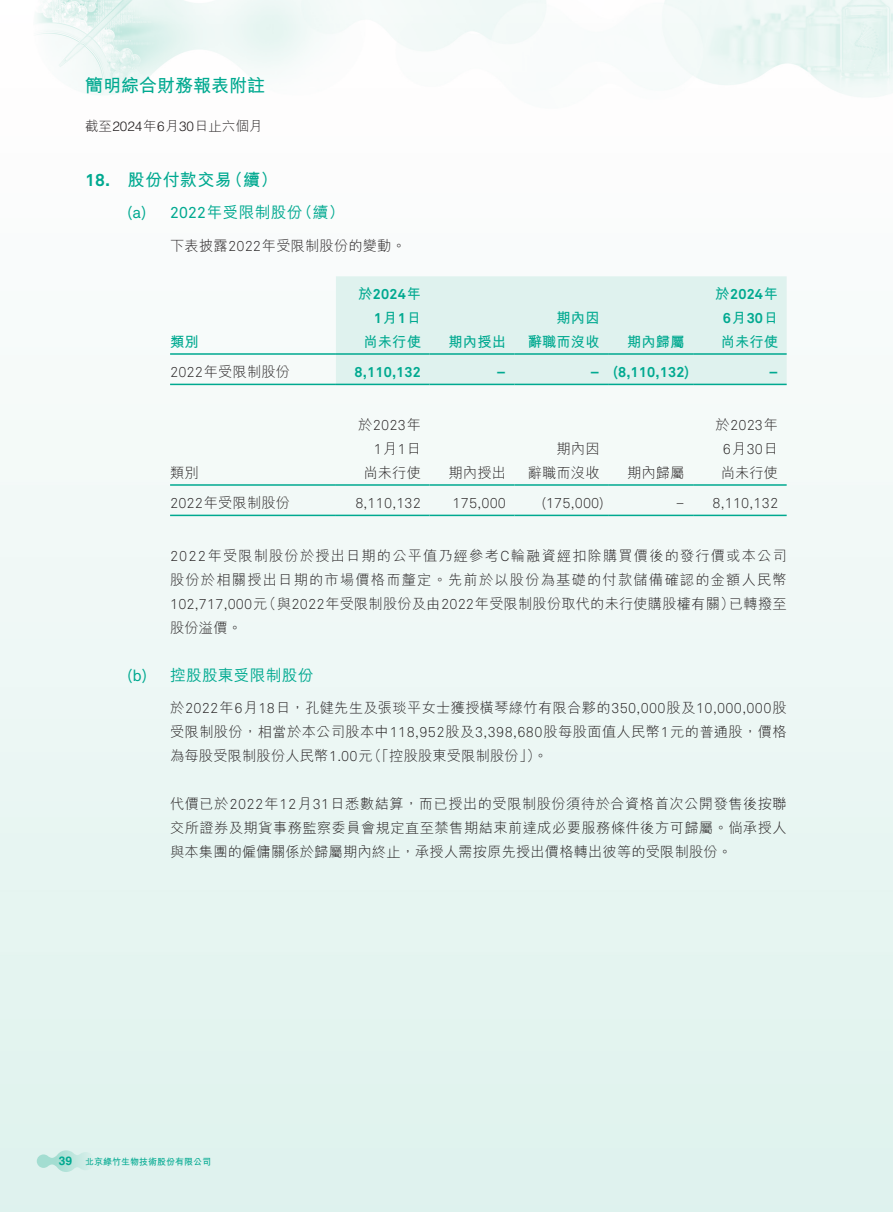
<style>
.page{position:relative;width:893px;height:1212px;background:#fff}
.page>*{position:absolute;margin:0;border:0;box-sizing:border-box;transform-origin:0 0}
.t1{font:700 18px "M Hei HK";color:#00a990}
.t2{font:700 17.25px "M Hei HK";letter-spacing:.01em;color:#00a990}
.t3{font:700 17.25px "Akkurat Pro";color:#00a990}
.t4{font:500 15.75px "M Hei HK";letter-spacing:.015em;color:#00a990}
.t5{font:15.75px "Akkurat Pro";color:#00a990}
.t6{font:300 14.25px/24px "M Hei HK";letter-spacing:.02em;color:#231f20;text-align:justify}
.t7{font:300 14.25px/24px "M Hei HK";letter-spacing:.08em;color:#231f20;text-align:right}
.t8{font:14.25px/24px "Akkurat Light Pro";letter-spacing:.01em;color:#231f20;text-align:right}
.t9{font:700 14.25px/24px "Akkurat Pro";letter-spacing:.01em;color:#00a990;text-align:right}
.t10{font:700 14.25px "M Hei HK";letter-spacing:.01em;color:#00a990}
.t11{font:300 13.5px "M Hei HK";color:#231f20}
.t12{font:700 12px "Helvetica LT Std";color:#00a990}
.t13{font:700 9px "M Hei HK";color:#00a990}
.s1{font-family:"Helvetica LT Std"}
.s2{font-family:"Akkurat Pro";font-weight:400}
.s3{font-family:"Akkurat Light Pro";font-weight:400}
.s4{font-family:"M Hei HK"}
.s5{font-family:"M Hei HK";font-weight:300}
</style>
<div class="page">
<svg style="left:37px;top:1150px;width:58px;height:22px"></svg>
<div style="left:336px;top:276px;width:451px;height:108px;background:#dff2ee"></div>
<hr style="left:170px;top:353px;width:166px;height:2px;background:#00a990">
<hr style="left:336px;top:353px;width:93px;height:2px;background:#00a990">
<hr style="left:429px;top:353px;width:85px;height:2px;background:#00a990">
<hr style="left:514px;top:353px;width:94px;height:2px;background:#00a990">
<hr style="left:608px;top:353px;width:85px;height:2px;background:#00a990">
<hr style="left:693px;top:353px;width:94px;height:2px;background:#00a990">
<hr style="left:170px;top:384px;width:166px;height:1px;background:#00a990">
<hr style="left:336px;top:384px;width:93px;height:1px;background:#00a990">
<hr style="left:429px;top:384px;width:85px;height:1px;background:#00a990">
<hr style="left:514px;top:384px;width:94px;height:1px;background:#00a990">
<hr style="left:608px;top:384px;width:85px;height:1px;background:#00a990">
<hr style="left:693px;top:384px;width:94px;height:1px;background:#00a990">
<hr style="left:170px;top:484px;width:166px;height:2px;background:#00a990">
<hr style="left:336px;top:484px;width:93px;height:2px;background:#00a990">
<hr style="left:429px;top:484px;width:85px;height:2px;background:#00a990">
<hr style="left:514px;top:484px;width:94px;height:2px;background:#00a990">
<hr style="left:608px;top:484px;width:85px;height:2px;background:#00a990">
<hr style="left:693px;top:484px;width:94px;height:2px;background:#00a990">
<hr style="left:170px;top:515px;width:166px;height:1px;background:#00a990">
<hr style="left:336px;top:515px;width:93px;height:1px;background:#00a990">
<hr style="left:429px;top:515px;width:85px;height:1px;background:#00a990">
<hr style="left:514px;top:515px;width:94px;height:1px;background:#00a990">
<hr style="left:608px;top:515px;width:85px;height:1px;background:#00a990">
<hr style="left:693px;top:515px;width:94px;height:1px;background:#00a990">
<p class="t1" style="left:85px;top:72px;width:181px">簡明綜合財務報表附註</p>
<p class="t11" style="left:85px;top:119px;width:179px">截至<span class="s1">2024</span>年<span class="s1">6</span>月<span class="s1">30</span>日止六個月</p>
<p class="t3" style="left:85px;top:169px;width:27px">18.</p>
<p class="t2" style="left:128px;top:167px;width:106px">股份付款交易</p>
<p class="t2" style="left:226px;top:167px;width:54px">（續(</p>
<p class="t5" style="left:128px;top:203px;width:20px">a( )</p>
<p class="t5" style="left:128px;top:666px;width:21px">b( )</p>
<p class="t4" style="left:170px;top:201px;width:134px"><span class="s2">2022</span>年受限制股份</p>
<p class="t4" style="left:297px;top:201px;width:49px">（續(</p>
<p class="t6" style="left:170px;top:233px;width:237px">下表披露<span class="s3">2022</span>年受限制股份的變動。</p>
<p class="t10" style="left:170px;top:331px;width:30px">類別</p>
<p class="t6" style="left:170px;top:359px;width:122px"><span class="s3">2022</span>年受限制股份</p>
<p class="t9" style="left:358px;top:282px;width:64px"><span class="s4">於</span>2024<span class="s4">年<br></span>1<span class="s4">月</span>1<span class="s4">日</span></p>
<p class="t10" style="left:363px;top:331px;width:59px">尚未行使</p>
<p class="t9" style="left:355px;top:360px;width:68px">8,110,132</p>
<p class="t10" style="left:449px;top:331px;width:59px">期內授出</p>
<p class="t9" style="left:497px;top:360px;width:11px">–</p>
<p class="t10" style="left:556px;top:307px;width:45px">期內因</p>
<p class="t10" style="left:528px;top:331px;width:73px">辭職而沒收</p>
<p class="t9" style="left:590px;top:360px;width:11px">–</p>
<p class="t10" style="left:627px;top:331px;width:59px">期內歸屬</p>
<p class="t9" style="left:613px;top:360px;width:78px">)8,110,132(</p>
<p class="t9" style="left:715px;top:282px;width:64px;text-align:center"><span class="s4">於</span>2024<span class="s4">年<br></span>6<span class="s4">月</span>30<span class="s4">日</span></p>
<p class="t10" style="left:721px;top:331px;width:59px">尚未行使</p>
<p class="t9" style="left:769px;top:360px;width:11px">–</p>
<p class="t8" style="left:358px;top:413px;width:64px"><span class="s5">於</span>2023<span class="s5">年<br></span>1<span class="s5">月</span>1<span class="s5">日</span></p>
<p class="t8" style="left:715px;top:413px;width:64px;text-align:center"><span class="s5">於</span>2023<span class="s5">年<br></span>6<span class="s5">月</span>30<span class="s5">日</span></p>
<p class="t6" style="left:721px;top:460px;width:59px">尚未行使</p>
<p class="t8" style="left:712px;top:491px;width:67px">8,110,132</p>
<p class="t6" style="left:556px;top:436px;width:45px">期內因</p>
<p class="t6" style="left:448px;top:460px;width:59px">期內授出</p>
<p class="t6" style="left:528px;top:460px;width:73px">辭職而沒收</p>
<p class="t6" style="left:363px;top:460px;width:59px">尚未行使</p>
<p class="t6" style="left:170px;top:460px;width:30px">類別</p>
<p class="t6" style="left:627px;top:460px;width:59px">期內歸屬</p>
<p class="t6" style="left:170px;top:490px;width:122px"><span class="s3">2022</span>年受限制股份</p>
<p class="t7" style="left:170px;top:543px;width:618px"><span class="s3">2022</span>年受限制股份於授出日期的公平值乃經參考<span class="s3">C</span>輪融資經扣除購買價後的發行價或本公司股份於相關授出日期的市場價格而釐定。先前於以股份為基礎的付款儲備確認的金額人民幣已轉撥至</p>
<p class="t8" style="left:542px;top:491px;width:64px">)175,000(</p>
<p class="t8" style="left:355px;top:491px;width:67px">8,110,132</p>
<p class="t8" style="left:453px;top:491px;width:55px">175,000</p>
<p class="t8" style="left:676px;top:491px;width:10px">–</p>
<p class="t6" style="left:262px;top:591px;width:474px">（與<span class="s3">2022</span>年受限制股份及由<span class="s3">2022</span>年受限制股份取代的未行使購股權有關）</p>
<p class="t8" style="left:170px;top:592px;width:99px">102,717,000<span class="s5">元</span></p>
<p class="t6" style="left:170px;top:615px;width:73px">股份溢價。</p>
<p class="t4" style="left:170px;top:663px;width:145px">控股股東受限制股份</p>
<p class="t6" style="left:170px;top:696px;width:618px">於<span class="s3">2022</span>年<span class="s3">6</span>月<span class="s3">18</span>日，孔健先生及張琰平女士獲授橫琴綠竹有限合夥的<span class="s3">350,000</span>股及<span class="s3">10,000,000</span>股</p>
<p class="t6" style="left:170px;top:720px;width:618px">受限制股份，相當於本公司股本中<span class="s3">118,952</span>股及<span class="s3">3,398,680</span>股每股面值人民幣<span class="s3">1</span>元的普通股，價格</p>
<p class="t6" style="left:368px;top:744px;width:182px">（「控股股東受限制股份 。(「</p>
<p class="t6" style="left:170px;top:744px;width:204px">為每股受限制股份人民幣<span class="s3">1.00</span>元</p>
<p class="t6" style="left:170px;top:791px;width:618px">代價已於<span class="s3">2022</span>年<span class="s3">12</span>月<span class="s3">31</span>日悉數結算，而已授出的受限制股份須待於合資格首次公開發售後按聯交所證券及期貨事務監察委員會規定直至禁售期結束前達成必要服務條件後方可歸屬。倘承授人與本集團的僱傭關係於歸屬期內終止，承授人需按原先授出價格轉出彼等的受限制股份。</p>
<p class="t12" style="left:59px;top:1153px;width:15px">39</p>
<p class="t13" style="left:85px;top:1155px;width:127px">北京綠竹生物技術股份有限公司</p>
</div>
